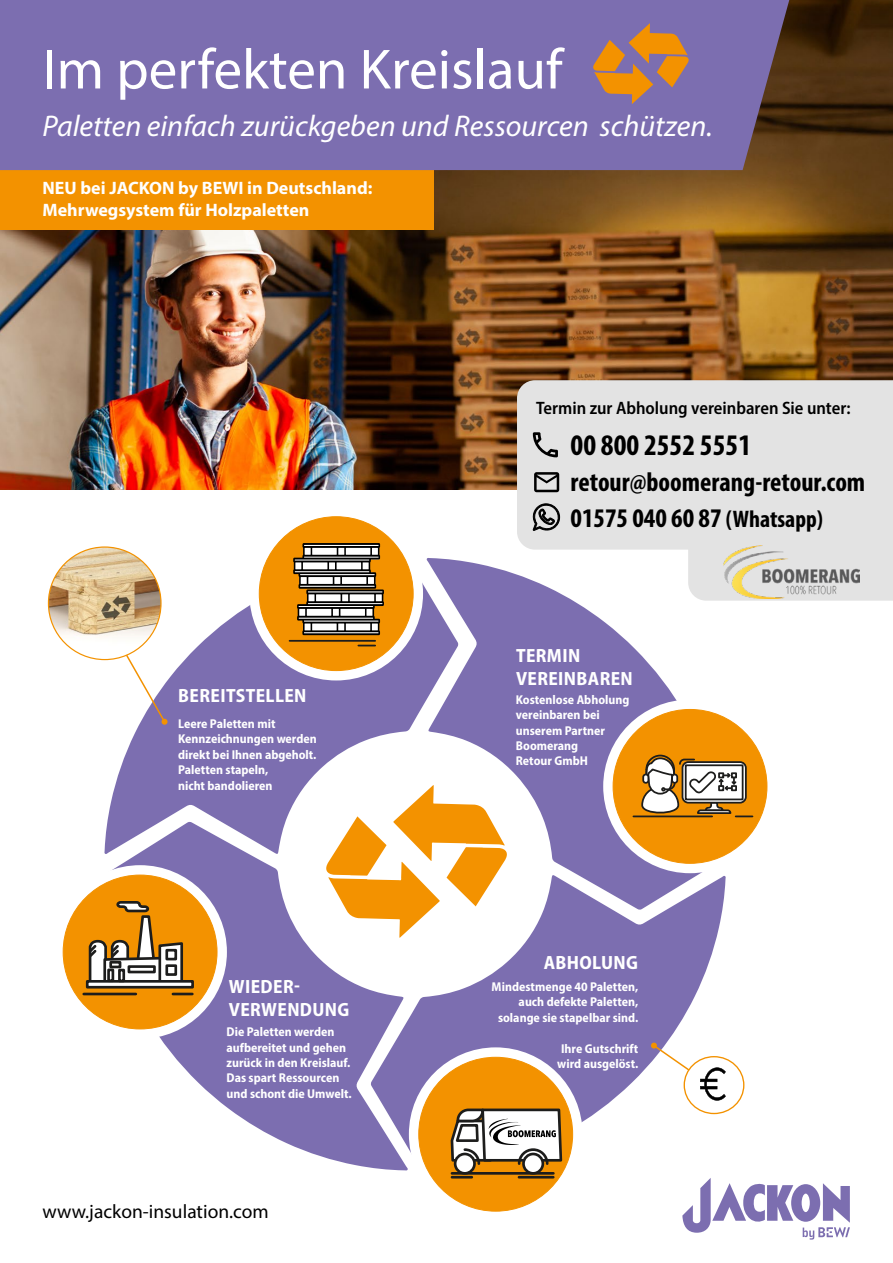
<style>
.page{position:relative;width:893px;height:1263px;background:#fff}
.page>*{position:absolute;margin:0;border:0;box-sizing:border-box;transform-origin:0 0}
.t1{font:57px "Myriad Pro";color:#fff}
.t2{font:italic 30px "Myriad Pro";color:#fff}
.t3{font:700 condensed 30px "Myriad Pro";color:#000}
.t4{font:700 condensed 27px/36px "Myriad Pro";color:#000}
.t5{font:19.5px "Myriad Variable Concept";color:#000}
.t6{font:700 semi-condensed 19.2px/23.1px "Myriad Pro";letter-spacing:.02em;color:#fff}
.t7{font:700 18px/21.6px "Myriad Pro";color:#fff}
.t8{font:600 semi-condensed 18px "Myriad Pro";color:#000}
.t9{font:700 semi-condensed 12.75px/15.3px "Myriad Pro";color:#fff}
.s1{font-size:24px}
</style>
<div class="page">
<svg style="left:408px;top:910px;width:318px;height:243px;fill:#7c6eb0"></svg>
<svg style="left:114px;top:855px;width:294px;height:316px;fill:#7c6eb0"></svg>
<svg style="left:104px;top:557px;width:322px;height:298px;fill:#7c6eb0"></svg>
<svg style="left:426px;top:558px;width:300px;height:352px;fill:#7c6eb0"></svg>
<svg style="left:326px;top:785px;width:181px;height:153px"></svg>
<div style="left:249px;top:507px;width:174px;height:173px;background:#fff;border-radius:50%"></div>
<div style="left:259px;top:517px;width:154px;height:154px;background:#f39200;border-radius:50%"></div>
<div style="left:603px;top:699px;width:174px;height:174px;background:#fff;border-radius:50%"></div>
<div style="left:613px;top:709px;width:154px;height:154px;background:#f39200;border-radius:50%"></div>
<div style="left:409px;top:1047px;width:173px;height:174px;background:#fff;border-radius:50%"></div>
<div style="left:419px;top:1057px;width:154px;height:154px;background:#f39200;border-radius:50%"></div>
<div style="left:53px;top:865px;width:174px;height:174px;background:#fff;border-radius:50%"></div>
<div style="left:63px;top:875px;width:154px;height:154px;background:#f39200;border-radius:50%"></div>
<hr style="left:84px;top:993px;width:52px;height:2px;background:#1d1d1c">
<svg style="left:173px;top:993px;width:19px;height:2px"></svg>
<div style="left:86px;top:980px;width:108px;height:8px;border:3px solid #1d1d1c"></div>
<svg style="left:87px;top:901px;width:98px;height:84px"></svg>
<div style="left:107px;top:968px;width:7px;height:14px;border:3px solid #1d1d1c"></div>
<svg style="left:523px;top:1154px;width:20px;height:19px"></svg>
<div style="left:522px;top:1153px;width:22px;height:22px;border:3px solid #1d1d1c;border-radius:50%"></div>
<svg style="left:455px;top:1154px;width:19px;height:19px"></svg>
<div style="left:454px;top:1153px;width:22px;height:22px;border:3px solid #1d1d1c;border-radius:50%"></div>
<hr style="left:452px;top:1172px;width:101px;height:3px;background:#1d1d1c">
<hr style="left:519px;top:1176px;width:34px;height:2px;background:#1d1d1c">
<hr style="left:452px;top:1176px;width:20px;height:2px;background:#1d1d1c">
<svg style="left:293px;top:543px;width:91px;height:92px;background:#968771"></svg>
<hr style="left:633px;top:815px;width:79px;height:2px;background:#1d1d1c">
<svg style="left:640px;top:754px;width:112px;height:63px"></svg>
<hr style="left:290px;top:640px;width:85px;height:2px;background:#1d1d1c">
<svg style="left:358px;top:645px;width:17px;height:1px"></svg>
<svg style="left:450px;top:1108px;width:113px;height:58px;background:#bdb4a5"></svg>
<svg style="left:688px;top:550px;width:205px;height:51px;background:#e3e3e2"></svg>
<img style="left:0;top:0;width:893px;height:489px">
<div style="left:0;top:166px;width:434px;height:64px;background:#f39200"></div>
<div style="left:0;top:0;width:789px;height:170px;background:#7c6eb0"></div>
<svg style="left:593px;top:23px;width:96px;height:81px;background:#ae7d64"></svg>
<div style="left:517px;top:380px;width:376px;height:170px;background:#e3e3e3"></div>
<svg style="left:534px;top:472px;width:25px;height:20px"></svg>
<svg style="left:533px;top:432px;width:25px;height:25px"></svg>
<img style="left:724px;top:545px;width:135px;height:53px">
<svg style="left:532px;top:503px;width:28px;height:28px"></svg>
<svg style="left:101px;top:607px;width:67px;height:118px"></svg>
<img style="left:48px;top:547px;width:113px;height:112px;border-radius:56px">
<div style="left:684px;top:1057px;width:60px;height:56px;background:#fff;border-radius:50%"></div>
<svg style="left:650px;top:1042px;width:76px;height:59px"></svg>
<svg style="left:682px;top:1178px;width:168px;height:61px"></svg>
<h1 class="t1" style="left:42px;top:34px;width:522px">Im perfekten Kreislauf</h1>
<h2 class="t2" style="left:42px;top:107px;width:672px">Paletten einfach zurückgeben und Ressourcen schützen.</h2>
<h3 class="t7" style="left:43px;top:176px;width:331px">NEU bei JACKON by BEWI in Deutschland:<br>Mehrwegsystem für Holzpaletten</h3>
<h3 class="t6" style="left:178px;top:684px;width:130px">BEREITSTELLEN</h3>
<p class="t9" style="left:178px;top:716px;width:140px">Leere Paletten mit<br>Kennzeichnungen werden direkt bei Ihnen abgeholt.<br>Paletten stapeln,<br>nicht bandolieren</p>
<h3 class="t6" style="left:229px;top:974px;width:122px">WIEDER-<br>VERWENDUNG</h3>
<p class="t9" style="left:227px;top:1024px;width:127px">Die Paletten werden aufbereitet und gehen zurück in den Kreislauf.<br>Das spart Ressourcen und schont die Umwelt.</p>
<h3 class="t5" style="left:43px;top:1200px;width:228px">www.jackon-insulation.com</h3>
<h3 class="t8" style="left:536px;top:396px;width:316px">Termin zur Abholung vereinbaren Sie unter:</h3>
<h2 class="t3" style="left:571px;top:426px;width:182px">00 800 2552 5551</h2>
<h3 class="t4" style="left:571px;top:463px;width:296px">retour@boomerang-retour.com<br>01575 040 60 87 <span class="s1">(Whatsapp)</span></h3>
<h3 class="t6" style="left:516px;top:644px;width:118px">TERMIN<br>VEREINBAREN</h3>
<p class="t9" style="left:516px;top:692px;width:115px">Kostenlose Abholung vereinbaren bei unserem Partner<br>Boomerang<br>Retour GmbH</p>
<h3 class="t6" style="left:544px;top:950px;width:96px">ABHOLUNG</h3>
<p class="t9" style="left:492px;top:979px;width:148px;text-align:right">Mindestmenge 40 Paletten, auch defekte Paletten, solange sie stapelbar sind.</p>
<p class="t9" style="left:557px;top:1040px;width:83px;text-align:center">Ihre Gutschrift wird ausgelöst.</p>
</div>
